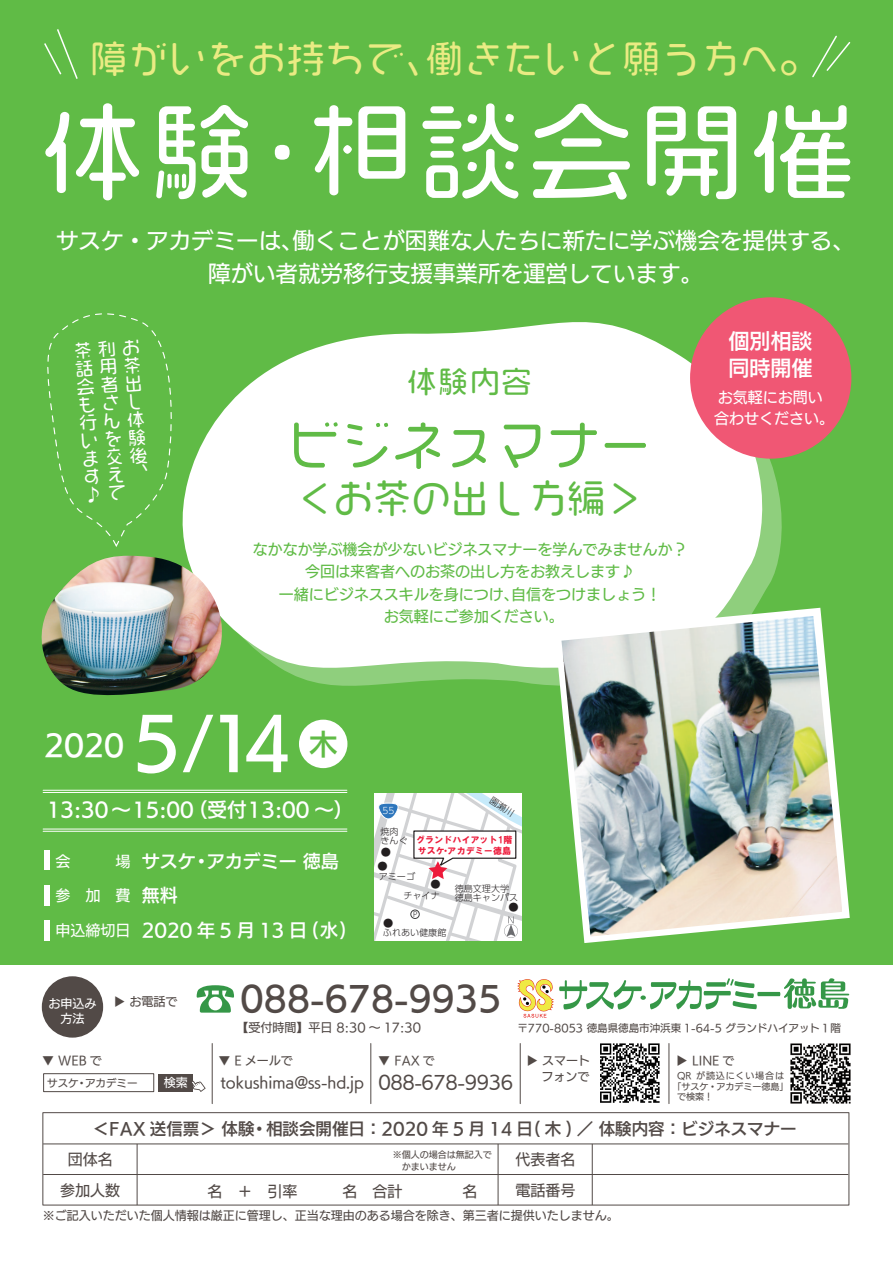
<style>
.page{position:relative;width:893px;height:1263px;background:#fff}
.page>*{position:absolute;margin:0;border:0;box-sizing:border-box;transform-origin:0 0}
.t1{font:105px "VDL Mega Maru Regular";letter-spacing:.05em;color:#fff}
.t2{font:69px "UD Kakugo Large Pr 6 N DB";color:#fff}
.t3{font:51.75px "VDL Mega Maru Regular";color:#60bb46}
.t4{font:38.85px "VDL Mega Maru Regular";color:#60bb46}
.t5{font:37.5px "VDL Mega Maru Regular";letter-spacing:.05em;color:#eaeb83}
.t6{font:33px "UD Kakugo Large Pr 6 N DB";color:#524a47}
.t7{font:30px "VDL Mega Maru Regular";color:#60bb46}
.t8{font:28.5px "UD Kakugo Large Pr 6 N DB";color:#fff}
.t9{font:28.5px "UD Kakugo Large Pr 6 N DB";color:#60bb46}
.t10{font:22.5px/33px "UD Kakugo Large Pr 6 N M";color:#fff;text-align:center}
.t11{font:21px/27px "UD Kakugo Large Pr 6 N DB";color:#fff}
.t12{font:19.5px "UD Kakugo Large Pr 6 N DB";color:#fff}
.t13{font:18px "UD Kakugo Large Pr 6 N DB";color:#fff}
.t14{font:18px/18px "VDL Mega Maru Regular";color:#fff;text-align:justify}
.t15{font:18px "UD Kakugo Large Pr 6 N M";letter-spacing:-.025em;color:#524a47}
.t16{font:16.5px "UD Kakugo Large Pr 6 N DB";color:#524a47}
.t17{font:15px/22.5px "UD Kakugo Large Pr 6 N M";color:#60bb46;text-align:center}
.t18{font:15px/31px "UD Kakugo Large Pr 6 N M";color:#524a47;text-align:center}
.t19{font:15px/21px "UD Kakugo Large Pr 6 N M";color:#fff}
.t20{font:12px/15.8px "UD Kakugo Large Pr 6 N M";color:#524a47;text-align:right}
.t21{font:12px/15px "UD Kakugo Large Pr 6 N M";color:#fff;text-align:center}
.t22{font:11.85px "UD Kakugo Large Pr 6 N M";color:#524a47}
.t23{font:10.5px "UD Kakugo Large Pr 6 N M";color:#524a47}
.t24{font:300 10.2px "UD Shin Go Pr 6 N";color:#231f20}
.t25{font:300 9.15px/9.1px "UD Shin Go Pr 6 N";color:#231f20}
.t26{font:9.15px/10.4px "HGS Soei Kakugothic UB";color:#ed1a3a}
.t27{font:300 9.15px "UD Shin Go Pr 6 N";color:#fff}
.t28{font:9px/12px "UD Kakugo Large Pr 6 N M";color:#524a47}
.t29{font:9px "UD Kakugo Large Pr 6 N M";letter-spacing:.095em;color:#524a47}
.t30{font:300 7.35px "UD Shin Go Pr 6 N";color:#231f20}
.s1{font-family:"UD Kakugo Large Pr 6 N M";font-size:15px}
.s2{font-family:"UD Kakugo Large Pr 6 N DB";font-size:18px}
.s3{font-size:12px}
</style>
<div class="page">
<div style="left:0;top:0;width:893px;height:965px;background:#60bb46"></div>
<svg style="left:184px;top:297px;width:594px;height:389px;fill:#fff"></svg>
<svg style="left:555px;top:608px;width:295px;height:335px"></svg>
<img style="left:561px;top:616px;width:281px;height:320px">
<hr style="left:43px;top:1174px;width:805px;height:1px;background:#524a47">
<hr style="left:43px;top:1143px;width:805px;height:1px;background:#524a47">
<div style="left:42px;top:1112px;width:807px;height:93px;border:1px solid #524a47"></div>
<hr style="left:137px;top:1144px;width:1px;height:61px;background:#524a47">
<hr style="left:592px;top:1144px;width:1px;height:61px;background:#524a47">
<hr style="left:498px;top:1144px;width:1px;height:61px;background:#524a47">
<div style="left:42px;top:976px;width:61px;height:61px;background:#524a47;border-radius:50%"></div>
<img style="left:790px;top:1043px;width:61px;height:61px">
<img style="left:600px;top:1043px;width:60px;height:60px">
<div style="left:43px;top:1073px;width:111px;height:19px;border:1px solid #524a47"></div>
<div style="left:158px;top:1074px;width:34px;height:17px;background:#524a47"></div>
<svg style="left:191px;top:1081px;width:15px;height:11px"></svg>
<hr style="left:212px;top:1043px;width:1px;height:60px;background:#524a47">
<hr style="left:370px;top:1043px;width:1px;height:60px;background:#524a47">
<hr style="left:520px;top:1043px;width:1px;height:60px;background:#524a47">
<hr style="left:669px;top:1043px;width:1px;height:60px;background:#524a47">
<svg style="left:517px;top:978px;width:332px;height:39px"></svg>
<div style="left:690px;top:297px;width:161px;height:162px;background:#f05774;border-radius:50%"></div>
<div style="left:44px;top:850px;width:6px;height:20px;background:#fff"></div>
<div style="left:44px;top:920px;width:6px;height:20px;background:#fff"></div>
<div style="left:44px;top:885px;width:6px;height:21px;background:#fff"></div>
<div style="left:299px;top:720px;width:48px;height:48px;background:#fff;border-radius:50%"></div>
<hr style="left:43px;top:790px;width:304px;height:1px;background:#fff">
<hr style="left:43px;top:792px;width:304px;height:1px;background:#fff">
<hr style="left:43px;top:829px;width:304px;height:1px;background:#fff">
<hr style="left:43px;top:831px;width:304px;height:1px;background:#fff">
<svg style="left:44px;top:29px;width:34px;height:50px"></svg>
<svg style="left:812px;top:35px;width:39px;height:43px"></svg>
<img style="left:41px;top:556px;width:183px;height:140px">
<svg style="left:47px;top:313px;width:137px;height:234px"></svg>
<svg style="left:197px;top:985px;width:37px;height:28px"></svg>
<svg style="left:374px;top:793px;width:147px;height:148px;background:#f0f0f1"></svg>
<h3 class="t5" style="left:90px;top:34px;width:729px">障がいをお持ちで、働きたいと願う方へ。</h3>
<h1 class="t1" style="left:41px;top:81px;width:815px">体験・相談会開催</h1>
<h3 class="t10" style="left:56px;top:225px;width:800px">サスケ・アカデミーは、働くことが困難な人たちに新たに学ぶ機会を提供する、障がい者就労移行支援事業所を運営しています。</h3>
<h3 class="t14" style="left:121px;top:338px;width:11px;rotate:-4deg">お茶出し体験後、</h3>
<h3 class="t14" style="left:73px;top:342px;width:11px;rotate:-4deg">茶話会も行います♪</h3>
<h3 class="t14" style="left:97px;top:340px;width:11px;rotate:-4deg">利用者さんを交えて</h3>
<h3 class="t7" style="left:407px;top:361px;width:126px">体験内容</h3>
<h3 class="t3" style="left:289px;top:410px;width:364px">ビジネスマナー</h3>
<h3 class="t4" style="left:295px;top:472px;width:351px">＜お茶の出し方編＞</h3>
<p class="t17" style="left:252px;top:538px;width:436px">なかなか学ぶ機会が少ないビジネスマナーを学んでみませんか？今回は来客者へのお茶の出し方をお教えします♪<br>一緒にビジネススキルを身につけ、自信をつけましょう！<br>お気軽にご参加ください。</p>
<h3 class="t11" style="left:728px;top:328px;width:85px">個別相談同時開催</h3>
<p class="t19" style="left:714px;top:387px;width:121px">お気軽にお問い合わせください。</p>
<h3 class="t8" style="left:44px;top:729px;width:82px">2020</h3>
<h2 class="t2" style="left:133px;top:705px;width:160px">5/14</h2>
<h3 class="t9" style="left:309px;top:728px;width:30px">木</h3>
<h3 class="t12" style="left:47px;top:799px;width:308px">13:30～15:00（受付13:00 ～）</h3>
<h3 class="t13" style="left:56px;top:851px;width:285px"><span class="s1">会　　　場</span> サスケ・アカデミー 徳島</h3>
<p class="t19" style="left:56px;top:885px;width:124px">参加 費<span class="s2">無料</span></p>
<h3 class="t13" style="left:56px;top:920px;width:293px"><span class="s1">申込締切日</span> 2020 年 5 月 13 日 (水)</h3>
<p class="t27" style="left:382px;top:803px;width:13px">55</p>
<p class="t25" style="left:380px;top:827px;width:29px">焼肉きんぐ</p>
<p class="t24" style="left:381px;top:843px;width:12px">●</p>
<p class="t26" style="left:416px;top:835px;width:98px">グランドハイアット1階サスケ・アカデミー徳島</p>
<p class="t24" style="left:378px;top:858px;width:12px">●</p>
<p class="t25" style="left:379px;top:871px;width:38px">アミーゴ</p>
<p class="t30" style="left:413px;top:908px;width:6px">P</p>
<p class="t24" style="left:430px;top:876px;width:12px">●</p>
<p class="t25" style="left:455px;top:884px;width:56px">徳島文理大学</p>
<p class="t25" style="left:403px;top:890px;width:38px">チャイナ</p>
<p class="t25" style="left:455px;top:893px;width:65px">徳島キャンパス</p>
<p class="t24" style="left:509px;top:899px;width:12px">●</p>
<p class="t24" style="left:383px;top:915px;width:12px">●</p>
<p class="t25" style="left:383px;top:928px;width:65px">ふれあい健康館</p>
<p class="t21" style="left:48px;top:996px;width:50px">お申込み方法</p>
<p class="t20" style="left:113px;top:994px;width:66px">▶ お電話で</p>
<p class="t20" style="left:42px;top:1053px;width:61px">▼ WEB で</p>
<p class="t23" style="left:47px;top:1077px;width:92px">サスケ・アカデミー</p>
<p class="t21" style="left:164px;top:1076px;width:25px">検索</p>
<h3 class="t6" style="left:241px;top:980px;width:262px">088-678-9935</h3>
<p class="t20" style="left:236px;top:1020px;width:186px">【受付時間】平日 8:30 ～ 17:30</p>
<p class="t23" style="left:517px;top:1022px;width:325px">〒770-8053 徳島県徳島市沖浜東 1-64-5 グランドハイアット１階</p>
<p class="t20" style="left:219px;top:1053px;width:76px">▼ E メールで</p>
<p class="t18" style="left:220px;top:1067px;width:145px">tokushima@ss-hd.jp</p>
<p class="t20" style="left:526px;top:1053px;width:66px">▶ スマートフォンで</p>
<p class="t22" style="left:676px;top:1054px;width:60px"><span class="s3">▶</span> LINE で</p>
<p class="t22" style="left:378px;top:1054px;width:58px"><span class="s3">▼</span> FAX で</p>
<h3 class="t15" style="left:378px;top:1073px;width:136px">088-678-9936</h3>
<p class="t29" style="left:677px;top:1071px;width:108px">QR が読込にくい場合は</p>
<p class="t28" style="left:673px;top:1081px;width:117px">「サスケ・アカデミー徳島」</p>
<p class="t28" style="left:677px;top:1091px;width:37px">で検索！</p>
<h3 class="t16" style="left:93px;top:1120px;width:705px">＜FAX 送信票＞ 体験・相談会開催日：2020 年 5 月 14 日( 木 ) ／ 体験内容：ビジネスマナー</h3>
<p class="t28" style="left:393px;top:1148px;width:100px">※個人の場合は無記入で　かまいません</p>
<p class="t20" style="left:43px;top:1207px;width:577px">※ご記入いただいた個人情報は厳正に管理し、正当な理由のある場合を除き、第三者に提供いたしません。</p>
<p class="t18" style="left:60px;top:1144px;width:61px">団体名参加人数</p>
<p class="t18" style="left:515px;top:1144px;width:61px">代表者名</p>
<p class="t18" style="left:515px;top:1175px;width:61px">電話番号</p>
</div>
